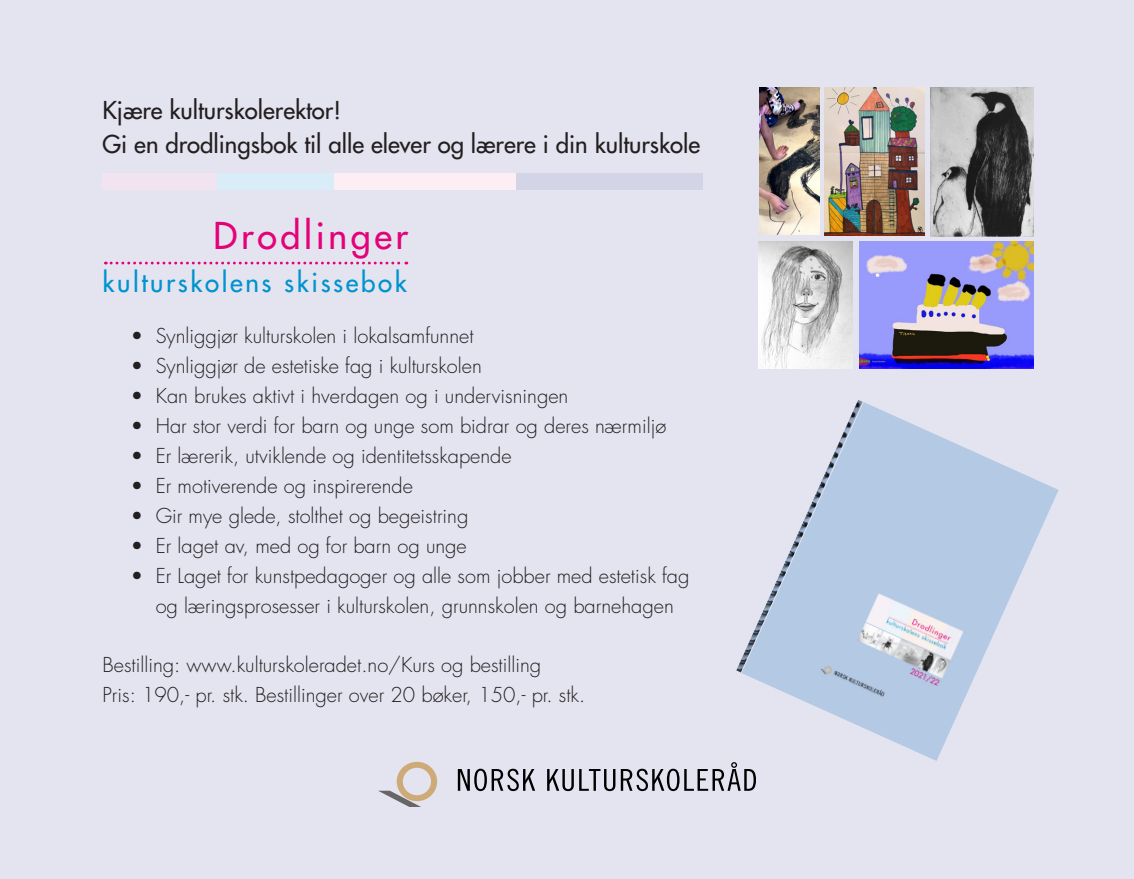
<style>
.page{position:relative;width:1134px;height:879px;background:#e4e4f0}
.page>*{position:absolute;margin:0;border:0;box-sizing:border-box;transform-origin:0 0}
.Brødtekst_10_5_12_5{font:500 36px "Futura Std";letter-spacing:.1em;color:#e40278}
.Brødtekst_10_5_12_5-2{font:500 26px "Futura Std";letter-spacing:.1em;color:#0093d0}
.t1{font:500 24px "Futura Std";color:#231f20}
.t2{font:300 20px "Futura Std";color:#231f20}
</style>
<div class="page">
<svg style="left:105px;top:262px;width:302px;height:2px"></svg>
<img style="left:824px;top:87px;width:101px;height:148px">
<img style="left:930px;top:87px;width:103px;height:149px">
<img style="left:758px;top:241px;width:95px;height:128px">
<img style="left:859px;top:241px;width:174px;height:127px">
<img style="left:759px;top:87px;width:60px;height:147px">
<div style="left:207px;top:173px;width:127px;height:17px;background:#d9edf8"></div>
<div style="left:516px;top:173px;width:187px;height:17px;background:#d4d4e7"></div>
<div style="left:103px;top:173px;width:114px;height:17px;background:#f1e4f0"></div>
<div style="left:334px;top:173px;width:182px;height:17px;background:#fceef2"></div>
<svg style="left:458px;top:768px;width:77px;height:23px"></svg>
<svg style="left:547px;top:769px;width:68px;height:22px"></svg>
<svg style="left:621px;top:762px;width:135px;height:29px"></svg>
<div style="left:397px;top:762px;width:40px;height:39px;border:6px solid #ceaa78;border-radius:50%"></div>
<svg style="left:378px;top:790px;width:43px;height:17px"></svg>
<img style="left:742px;top:402px;width:317px;height:359px">
<p class="t1" style="left:103px;top:95px;width:240px">Kjære kulturskolerektor!</p>
<p class="t1" style="left:103px;top:129px;width:599px">Gi en drodlingsbok til alle elever og lærere i din kulturskole</p>
<p class="Brødtekst_10_5_12_5" style="left:214px;top:213px;width:196px">Drodlinger</p>
<p class="Brødtekst_10_5_12_5-2" style="left:103px;top:266px;width:306px">kulturskolens skissebok</p>
<p class="t2" style="left:131px;top:323px;width:344px">• Synliggjør kulturskolen i lokalsamfunnet</p>
<p class="t2" style="left:131px;top:353px;width:352px">• Synliggjør de estetiske fag i kulturskolen</p>
<p class="t2" style="left:131px;top:383px;width:439px">• Kan brukes aktivt i hverdagen og i undervisningen</p>
<p class="t2" style="left:131px;top:413px;width:537px">• Har stor verdi for barn og unge som bidrar og deres nærmiljø</p>
<p class="t2" style="left:131px;top:443px;width:382px">• Er lærerik, utviklende og identitetsskapende</p>
<p class="t2" style="left:131px;top:473px;width:284px">• Er motiverende og inspirerende</p>
<p class="t2" style="left:131px;top:503px;width:339px">• Gir mye glede, stolthet og begeistring</p>
<p class="t2" style="left:131px;top:533px;width:337px">• Er laget av, med og for barn og unge</p>
<p class="t2" style="left:131px;top:563px;width:560px">• Er Laget for kunstpedagoger og alle som jobber med estetisk fag</p>
<p class="t2" style="left:156px;top:593px;width:520px">og læringsprosesser i kulturskolen, grunnskolen og barnehagen</p>
<p class="t2" style="left:103px;top:652px;width:440px">Bestilling: www.kulturskoleradet.no/Kurs og bestilling</p>
<p class="t2" style="left:103px;top:682px;width:484px">Pris: 190,- pr. stk. Bestillinger over 20 bøker, 150,- pr. stk.</p>
</div>
